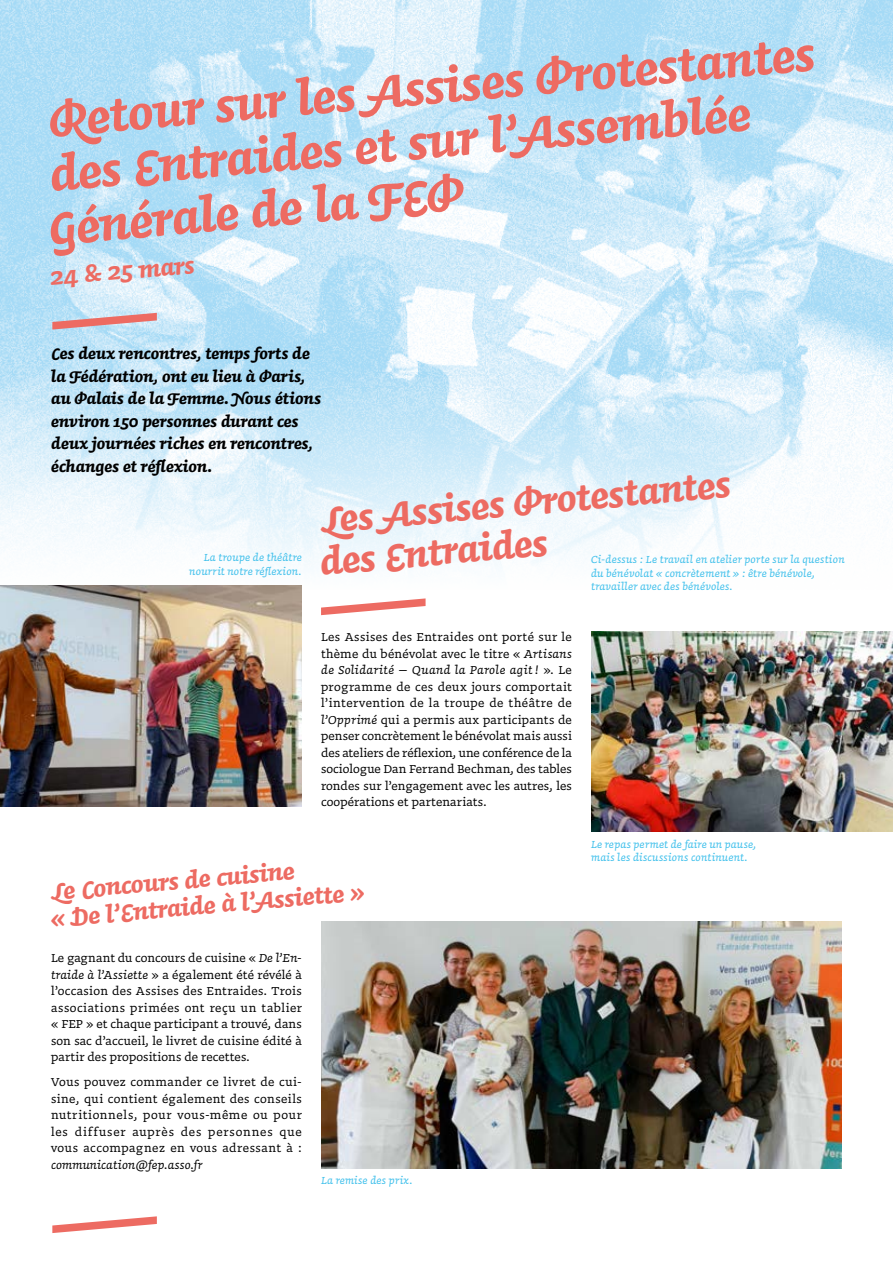
<style>
.page{position:relative;width:893px;height:1263px;background:#fff}
.page>*{position:absolute;margin:0;border:0;box-sizing:border-box;transform-origin:0 0}
.t1{font:italic 700 54px/54px "Doko";color:#ed6b62}
.t2{font:italic 700 42px/42px "Doko";color:#ed6b62}
.t3{font:italic 700 27px/27px "Doko";color:#ed6b62}
.t4{font:italic 700 18px/22.5px "Doko";letter-spacing:.01em;color:#000}
.t5{font:13.5px/16.5px "Doko";letter-spacing:.015em;color:#000;text-align:justify}
.t6{font:italic 13.5px "Doko";letter-spacing:.02em;color:#000}
.t7{font:italic 12px/13.5px "Doko";letter-spacing:.025em;color:#3dbfeb}
.s1{font-style:italic}
</style>
<div class="page">
<img style="left:0;top:0;width:893px;height:586px">
<svg style="left:52px;top:313px;width:105px;height:17px;background:#d4aeb5"></svg>
<svg style="left:321px;top:598px;width:105px;height:17px"></svg>
<svg style="left:52px;top:1216px;width:105px;height:17px"></svg>
<img style="left:321px;top:921px;width:521px;height:248px">
<img style="left:0;top:586px;width:302px;height:220px">
<img style="left:591px;top:631px;width:302px;height:200px">
<h1 class="t1" style="left:38px;top:95px;width:779px;rotate:-5deg">Retour sur les Assises Protestantes des Entraides et sur l’Assemblée<br>Générale de la FEP</h1>
<h3 class="t3" style="left:49px;top:264px;width:146px;rotate:-5deg">24 &amp; 25 mars</h3>
<h3 class="t4" style="left:51px;top:343px;width:271px">Ces deux rencontres, temps forts de la Fédération, ont eu lieu à Paris, au Palais de la Femme. Nous étions environ 150 personnes durant ces deux journées riches en rencontres, échanges et réflexion.</h3>
<h2 class="t2" style="left:314px;top:500px;width:417px;rotate:-5deg">Les Assises Protestantes des Entraides</h2>
<p class="t7" style="left:189px;top:551px;width:114px;text-align:right">La troupe de théâtre nourrit notre réflexion.</p>
<p class="t7" style="left:591px;top:553px;width:255px">Ci-dessus : Le travail en atelier porte sur la question du bénévolat « concrètement » : être bénévole, travailler avec des bénévoles.</p>
<p class="t5" style="left:321px;top:629px;width:252px">Les Assises des Entraides ont porté sur le thème du bénévolat avec le titre « <span class="s1">Artisans de Solidarité – Quand la Parole agit!</span> ». Le programme de ces deux jours comportait l’intervention de la troupe de théâtre de <span class="s1">l’Opprimé</span> qui a permis aux participants de penser concrètement le bénévolat mais aussi des ateliers de réflexion, une conférence de la sociologue Dan Ferrand Bechman, des tables rondes sur l’engagement avec les autres, les coopérations et partenariats.</p>
<h3 class="t3" style="left:47px;top:879px;width:317px;rotate:-5deg">Le Concours de cuisine<br>« De l’Entraide à l’Assiette »</h3>
<p class="t5" style="left:51px;top:950px;width:252px">Le gagnant du concours de cuisine « <span class="s1">De l’En&shy;traide à l’Assiette</span> » a également été révélé à l’occasion des Assises des Entraides. Trois associations primées ont reçu un tablier « FEP » et chaque participant a trouvé, dans son sac d’accueil, le livret de cuisine édité à partir des propositions de recettes.</p>
<p class="t5" style="left:51px;top:1073px;width:252px">Vous pouvez commander ce livret de cui&shy;sine, qui contient également des conseils nutritionnels, pour vous-même ou pour les diffuser auprès des personnes que vous accompagnez en vous adressant à :</p>
<p class="t6" style="left:51px;top:1156px;width:153px">communication@fep.asso.fr</p>
<p class="t7" style="left:321px;top:1173px;width:93px">La remise des prix.</p>
<p class="t7" style="left:591px;top:837px;width:167px">Le repas permet de faire un pause, mais les discussions continuent.</p>
</div>
